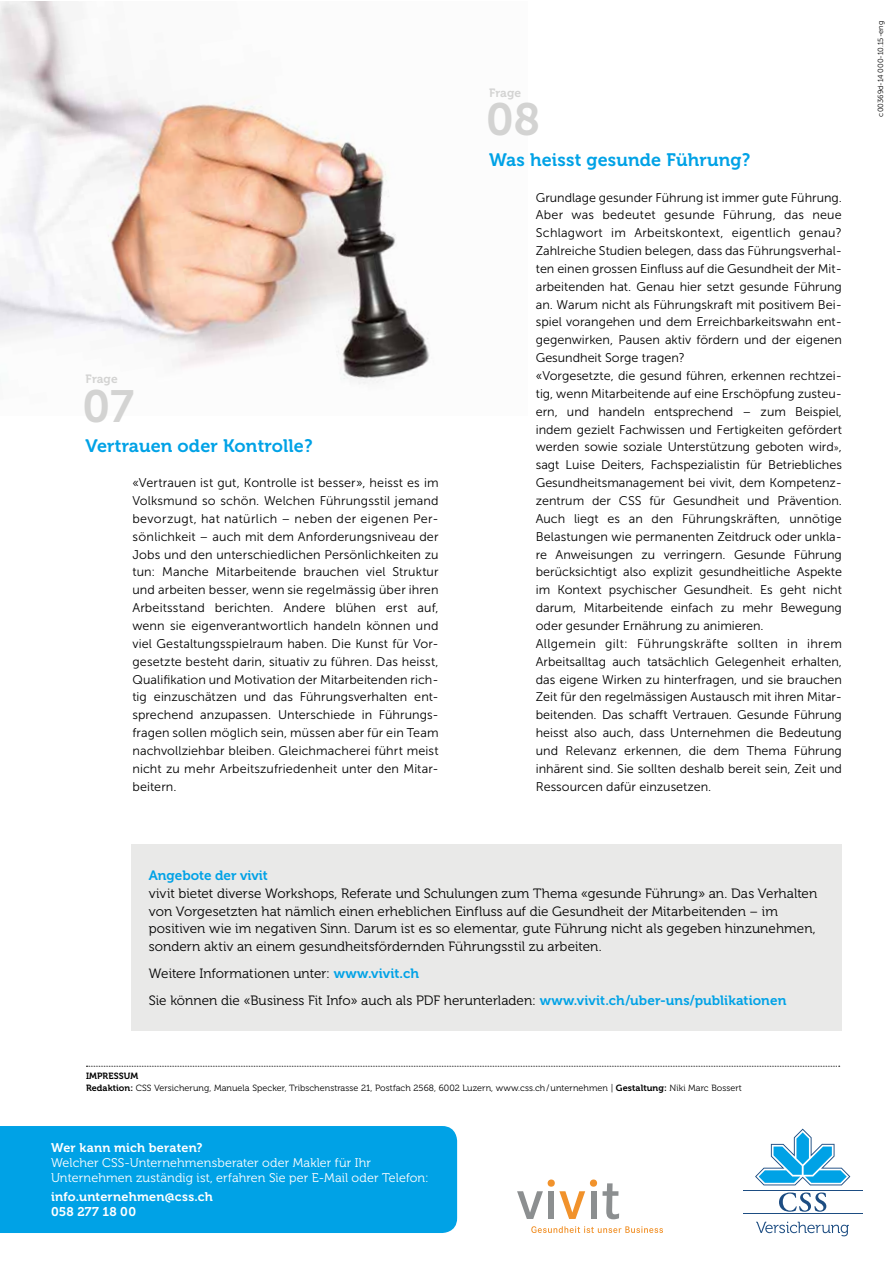
<style>
.page{position:relative;width:893px;height:1263px;background:#fff}
.page>*{position:absolute;margin:0;border:0;box-sizing:border-box;transform-origin:0 0}
.t1{font:45px "Museo Sans 700";color:#d3d3d2}
.t2{font:18px "Museo 700";letter-spacing:.01em;color:#00a2e6}
.t3{font:13.5px/17.9px "Museo 300";letter-spacing:.005em;color:#000}
.t4{font:13.5px "Museo 700";color:#00a2e6}
.t5{font:12.6px/17.9px "Museo Sans 300";color:#000}
.t6{font:12.6px/15px "Museo 300";letter-spacing:.01em;color:#fff}
.t7{font:12.6px/15px "Museo 700";letter-spacing:.02em;color:#fff}
.t8{font:12px "Museo 700";letter-spacing:.01em;color:#d3d3d2}
.t9{font:9px "Museo 300";letter-spacing:.01em;color:#000}
.t10{font:9px "Museo 700";letter-spacing:.01em;color:#000}
.t11{font:7.5px "Museo Sans 300";color:#000}
.s1{font-size:9.6px}
.s2{font-family:"Museo 700";color:#00a2e6}
.s3{font-family:"Museo 700"}
</style>
<div class="page">
<img style="left:0;top:1px;width:430px;height:383px">
<svg style="left:86px;top:1066px;width:754px;height:1px"></svg>
<svg style="left:756px;top:1222px;width:93px;height:14px"></svg>
<hr style="left:743px;top:1213px;width:119px;height:1px;background:#1d4d82">
<hr style="left:743px;top:1190px;width:119px;height:1px;background:#1d4d82">
<svg style="left:755px;top:1128px;width:95px;height:57px"></svg>
<svg style="left:779px;top:1192px;width:47px;height:20px"></svg>
<svg style="left:517px;top:1191px;width:26px;height:28px"></svg>
<div style="left:548px;top:1179px;width:7px;height:8px;background:#f1922b;border-radius:50%"></div>
<div style="left:548px;top:1191px;width:6px;height:28px;background:#8c8f90"></div>
<svg style="left:559px;top:1191px;width:26px;height:28px"></svg>
<div style="left:590px;top:1179px;width:7px;height:8px;background:#f1922b;border-radius:50%"></div>
<div style="left:591px;top:1191px;width:5px;height:28px;background:#8c8f90"></div>
<svg style="left:602px;top:1183px;width:17px;height:36px"></svg>
<svg style="left:531px;top:1226px;width:132px;height:7px"></svg>
<div style="left:0;top:1126px;width:457px;height:107px;background:#00a2e6"></div>
<div style="left:132px;top:844px;width:710px;height:186px;background:#e9e9e8"></div>
<p class="t8" style="left:489px;top:86px;width:34px">Frage</p>
<h1 class="t1" style="left:486px;top:95px;width:56px">08</h1>
<p class="t8" style="left:86px;top:372px;width:34px">Frage</p>
<h1 class="t1" style="left:82px;top:381px;width:53px">07</h1>
<h2 class="t2" style="left:86px;top:435px;width:229px">Vertrauen oder Kontrolle?</h2>
<p class="t5" style="left:132px;top:474px;width:308px;text-align:justify">«Vertrauen ist gut, Kontrolle ist besser», heisst es im Volksmund so schön. Welchen Führungsstil jemand bevorzugt, hat natürlich – neben der eigenen Per&shy;sönlichkeit – auch mit dem Anforderungsniveau der Jobs und den unterschiedlichen Persönlichkeiten zu tun: Manche Mitarbeitende brauchen viel Struktur und arbeiten besser, wenn sie regelmässig über ihren Arbeitsstand berichten. Andere blühen erst auf, wenn sie eigenverantwortlich handeln können und viel Gestaltungsspielraum haben. Die Kunst für Vor&shy;gesetzte besteht darin, situativ zu führen. Das heisst, Qualifikation und Motivation der Mitarbeitenden rich&shy;tig einzuschätzen und das Führungsverhalten ent&shy;sprechend anzupassen. Unterschiede in Führungs&shy;fragen sollen möglich sein, müssen aber für ein Team nachvollziehbar bleiben. Gleichmacherei führt meist nicht zu mehr Arbeitszufriedenheit unter den Mitar&shy;beitern.</p>
<h2 class="t2" style="left:489px;top:150px;width:263px">Was heisst gesunde Führung?</h2>
<p class="t5" style="left:536px;top:188px;width:308px">Grundlage gesunder Führung ist immer gute Führung.<br>Aber was bedeutet gesunde Führung, das neue Schlagwort im Arbeitskontext, eigentlich genau?<br>Zahlreiche Studien belegen, dass das Führungsverhal&shy;ten einen grossen Einfluss auf die Gesundheit der Mit&shy;arbeitenden hat. Genau hier setzt gesunde Führung an. Warum nicht als Führungskraft mit positivem Bei&shy;spiel vorangehen und dem Erreichbarkeitswahn ent&shy;gegenwirken, Pausen aktiv fördern und der eigenen Gesundheit Sorge tragen?<br>«Vorgesetzte, die gesund führen, erkennen rechtzei&shy;tig, wenn Mitarbeitende auf eine Erschöpfung zusteu&shy;ern, und handeln entsprechend – zum Beispiel, indem gezielt Fachwissen und Fertigkeiten gefördert werden sowie soziale Unterstützung geboten wird<span class="s1">»</span>, sagt Luise Deiters, Fachspezialistin für Betriebliches Gesundheitsmanagement bei vivit, dem Kompetenz&shy;zentrum der CSS für Gesundheit und Prävention.<br>Auch liegt es an den Führungskräften, unnötige Belastungen wie permanenten Zeitdruck oder unkla&shy;re Anweisungen zu verringern. Gesunde Führung berücksichtigt also explizit gesundheitliche Aspekte im Kontext psychischer Gesundheit. Es geht nicht darum, Mitarbeitende einfach zu mehr Bewegung oder gesunder Ernährung zu animieren.<br>Allgemein gilt: Führungskräfte sollten in ihrem Arbeitsalltag auch tatsächlich Gelegenheit erhalten, das eigene Wirken zu hinterfragen, und sie brauchen Zeit für den regelmässigen Austausch mit ihren Mitar&shy;beitenden. Das schafft Vertrauen. Gesunde Führung heisst also auch, dass Unternehmen die Bedeutung und Relevanz erkennen, die dem Thema Führung inhärent sind. Sie sollten deshalb bereit sein, Zeit und Ressourcen dafür einzusetzen.</p>
<p class="t4" style="left:149px;top:868px;width:121px">Angebote der vivit</p>
<p class="t3" style="left:149px;top:884px;width:670px">vivit bietet diverse Workshops, Referate und Schulungen zum Thema «gesunde Führung» an. Das Verhalten von Vorgesetzten hat nämlich einen erheblichen Einfluss auf die Gesundheit der Mitarbeitenden – im positiven wie im negativen Sinn. Darum ist es so elementar, gute Führung nicht als gegeben hinzunehmen, sondern aktiv an einem gesundheitsfördernden Führungsstil zu arbeiten.</p>
<p class="t3" style="left:149px;top:960px;width:639px;line-height:26.8px">Weitere Informationen unter: <span class="s2">www.vivit.ch<br></span>Sie können die «Business Fit Info» auch als PDF herunterladen: <span class="s2">www.vivit.ch/uber-uns/publikationen</span></p>
<p class="t10" style="left:86px;top:1071px;width:54px">IMPRESSUM</p>
<p class="t9" style="left:86px;top:1083px;width:657px"><span class="s3">Redaktion:</span> CSS Versicherung, Manuela Specker, Tribschenstrasse 21, Postfach 2568, 6002 Luzern, www.css.ch/unternehmen | <span class="s3">Gestaltung:</span> Niki Marc Bossert</p>
<p class="t7" style="left:51px;top:1140px;width:153px">Wer kann mich beraten?</p>
<p class="t6" style="left:51px;top:1155px;width:379px">Welcher CSS-Unternehmensberater oder Makler für Ihr<br>Unternehmen zuständig ist, erfahren Sie per E-Mail oder Telefon:</p>
<p class="t7" style="left:51px;top:1190px;width:163px">info.unternehmen@css.ch<br>058 277 18 00</p>
<p class="t11" style="left:876px;top:117px;width:97px;rotate:-90deg">c00369d-14 000-10.15-eng</p>
</div>
